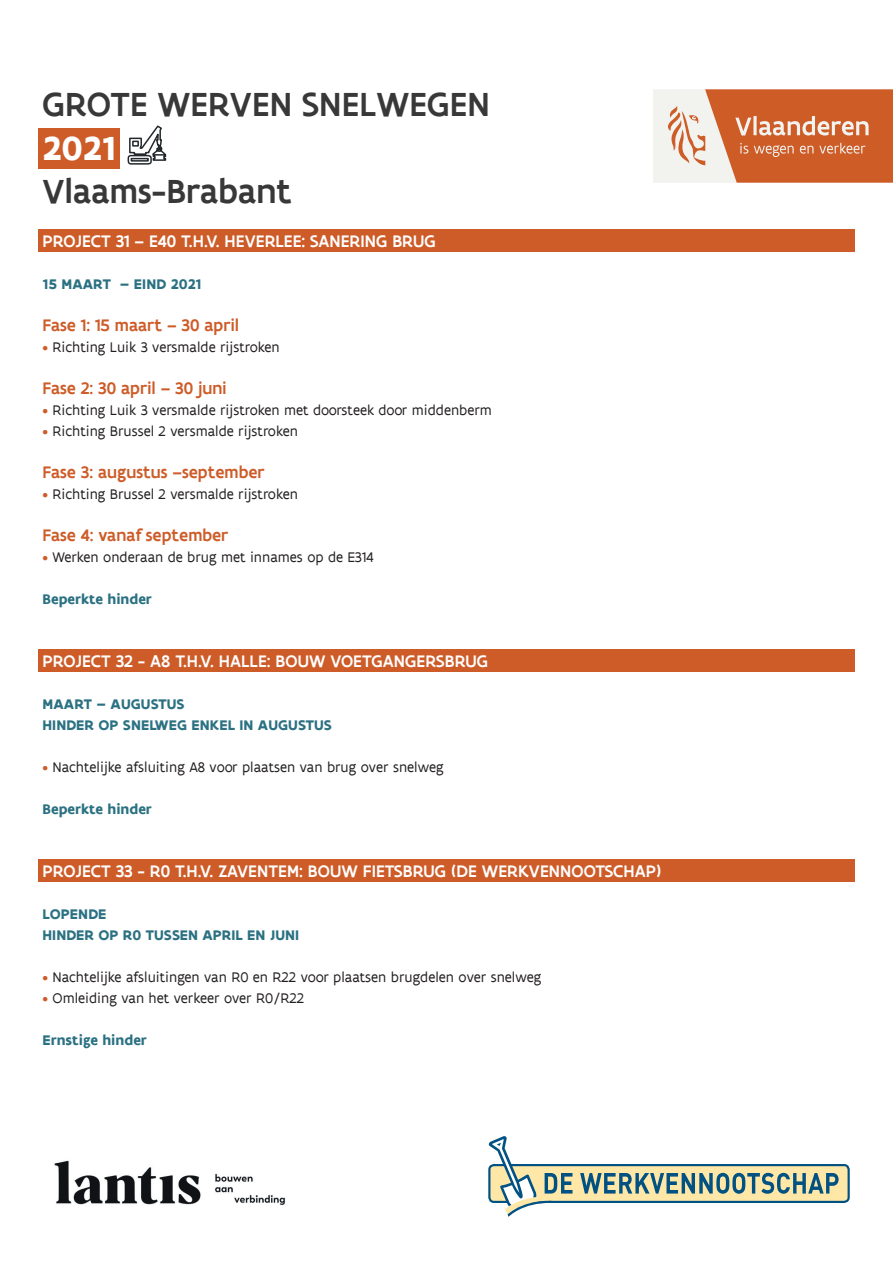
<style>
.page{position:relative;width:893px;height:1263px;background:#fff}
.page>*{position:absolute;margin:0;border:0;box-sizing:border-box;transform-origin:0 0}
.t1{font:500 36px "Flanders Art Sans";letter-spacing:.005em;color:#383839}
.t2{font:700 36px "Flanders Art Sans";color:#fff}
.t3{font:500 18px "Flanders Art Sans";letter-spacing:.005em;color:#fff}
.t4{font:500 18px "Flanders Art Sans";color:#cd5c28}
.t5{font:15px "Flanders Art Sans";color:#231f20}
.t6{font:700 15px/21px "Flanders Art Sans";letter-spacing:.005em;color:#2b7182}
.s1{color:#cd5c28}
</style>
<div class="page">
<div style="left:38px;top:128px;width:82px;height:40px;background:#cd5c28"></div>
<div style="left:38px;top:230px;width:817px;height:22px;background:#cd5c28"></div>
<div style="left:38px;top:650px;width:817px;height:22px;background:#cd5c28"></div>
<div style="left:38px;top:860px;width:817px;height:22px;background:#cd5c28"></div>
<svg style="left:127px;top:125px;width:40px;height:40px"></svg>
<svg style="left:653px;top:89px;width:240px;height:94px"></svg>
<img style="left:54px;top:1160px;width:231px;height:45px">
<svg style="left:488px;top:1136px;width:351px;height:81px"></svg>
<h1 class="t1" style="left:43px;top:82px;width:449px">GROTE WERVEN SNELWEGEN</h1>
<h1 class="t2" style="left:43px;top:125px;width:75px">2021</h1>
<h1 class="t1" style="left:43px;top:169px;width:251px">Vlaams-Brabant</h1>
<p class="t3" style="left:43px;top:230px;width:395px">PROJECT 31 – E40 T.H.V. HEVERLEE: SANERING BRUG</p>
<p class="t6" style="left:43px;top:274px;width:160px">15 MAART – EIND 2021</p>
<p class="t4" style="left:43px;top:314px;width:198px">Fase 1: 15 maart – 30 april</p>
<p class="t5" style="left:43px;top:338px;width:239px"><span class="s1">•</span> Richting Luik 3 versmalde rijstroken</p>
<p class="t4" style="left:43px;top:377px;width:186px">Fase 2: 30 april – 30 juni</p>
<p class="t5" style="left:43px;top:401px;width:451px"><span class="s1">•</span> Richting Luik 3 versmalde rijstroken met doorsteek door middenberm</p>
<p class="t5" style="left:43px;top:422px;width:257px"><span class="s1">•</span> Richting Brussel 2 versmalde rijstroken</p>
<p class="t4" style="left:43px;top:461px;width:224px">Fase 3: augustus –september</p>
<p class="t5" style="left:43px;top:485px;width:257px"><span class="s1">•</span> Richting Brussel 2 versmalde rijstroken</p>
<p class="t4" style="left:43px;top:524px;width:188px">Fase 4: vanaf september</p>
<p class="t5" style="left:43px;top:548px;width:333px"><span class="s1">•</span> Werken onderaan de brug met innames op de E314</p>
<p class="t6" style="left:43px;top:589px;width:111px">Beperkte hinder</p>
<p class="t3" style="left:43px;top:650px;width:447px">PROJECT 32 - A8 T.H.V. HALLE: BOUW VOETGANGERSBRUG</p>
<p class="t6" style="left:43px;top:694px;width:291px">MAART – AUGUSTUS<br>HINDER OP SNELWEG ENKEL IN AUGUSTUS</p>
<p class="t5" style="left:43px;top:758px;width:403px"><span class="s1">•</span> Nachtelijke afsluiting A8 voor plaatsen van brug over snelweg</p>
<p class="t6" style="left:43px;top:799px;width:111px">Beperkte hinder</p>
<p class="t3" style="left:43px;top:860px;width:620px">PROJECT 33 - R0 T.H.V. ZAVENTEM: BOUW FIETSBRUG (DE WERKVENNOOTSCHAP)</p>
<p class="t6" style="left:43px;top:904px;width:258px">LOPENDE<br>HINDER OP R0 TUSSEN APRIL EN JUNI</p>
<p class="t5" style="left:43px;top:968px;width:500px"><span class="s1">•</span> Nachtelijke afsluitingen van R0 en R22 voor plaatsen brugdelen over snelweg</p>
<p class="t5" style="left:43px;top:989px;width:263px"><span class="s1">•</span> Omleiding van het verkeer over R0/R22</p>
<p class="t6" style="left:43px;top:1030px;width:106px">Ernstige hinder</p>
</div>
